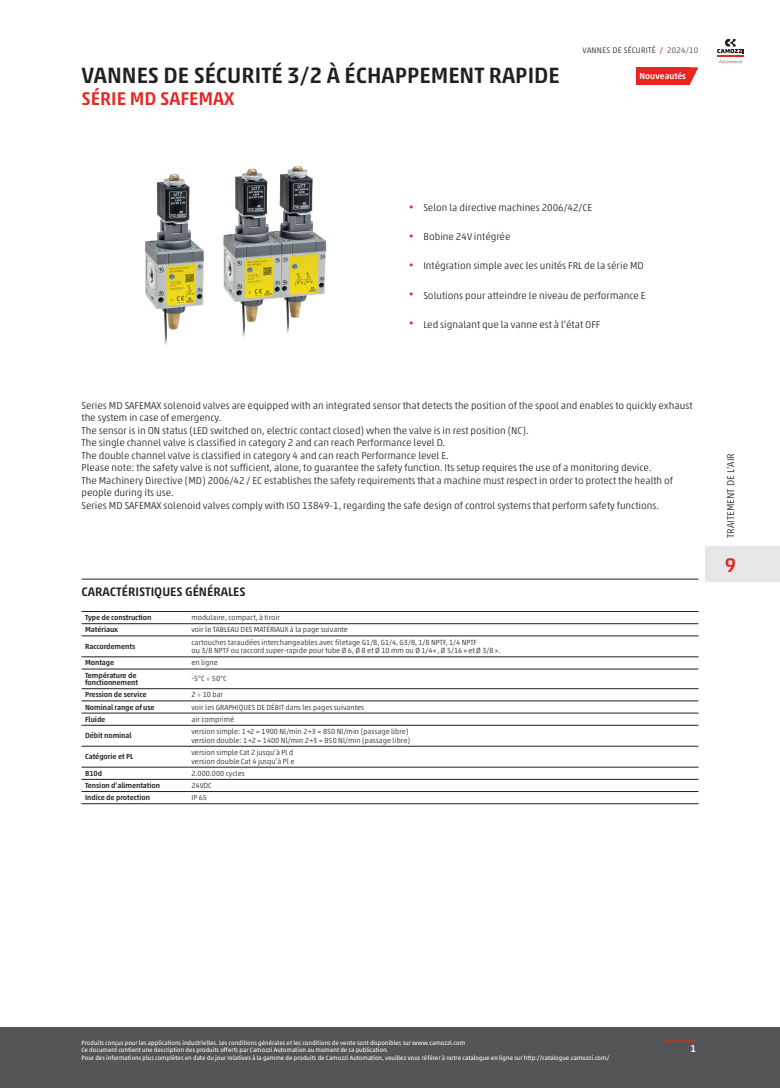
<style>
.page{position:relative;width:780px;height:1088px;background:#fff}
.page>*{position:absolute;margin:0;border:0;box-sizing:border-box;transform-origin:0 0}
.TITOLO_Home{font:500 22.5px "Akko W1 G";color:#231f20}
.Num_catalogo_no_lingua{font:500 20px "Akko W1 G";color:#e72621}
.SOTTOTITOLO_Home{font:500 18.75px "Akko W1 G";color:#e72621}
.Titolo_SEZIONE{font:500 12.5px "Akko W1 G";color:#231f20}
.Descrizione_prodotto{font:300 10px/12.5px "Akko W1 G";color:#231f20}
.NOME_CATALOGO{font:300 10px "Akko W1 G";color:#231f20}
.t1{font:500 10px "Akko W1 G";color:#fff}
.scritta_NEW_no_lingua{font:500 8.75px "Akko W1 G";color:#fff}
.Edizione_catalogo{font:300 8.12px "Akko W1 G";letter-spacing:.025em;color:#231f20}
.Testi_tabella_general_data{font:300 7.5px/8.8px "Akko W1 G";color:#231f20}
.Titoli_tabella_general_data{font:500 7.5px/7.5px "Akko W1 G";letter-spacing:-.01em;color:#231f20}
.footNotes{font:6.25px/7.5px "Akko W1 G";color:#fff}
.s1{font-weight:400;color:#e72621}
.s2{color:#3e3e3f}
.s3{font-weight:400;font-size:8.75px;color:#e72621}
</style>
<div class="page">
<hr style="left:81px;top:579px;width:617px;height:1px;background:#231f20">
<svg style="left:81px;top:624px;width:617px;height:155px"></svg>
<hr style="left:188px;top:611px;width:510px;height:1px;background:#231f20">
<hr style="left:188px;top:623px;width:510px;height:1px;background:#231f20">
<hr style="left:188px;top:636px;width:510px;height:1px;background:#231f20">
<hr style="left:188px;top:657px;width:510px;height:1px;background:#231f20">
<hr style="left:188px;top:669px;width:510px;height:1px;background:#231f20">
<hr style="left:188px;top:688px;width:510px;height:1px;background:#231f20">
<hr style="left:188px;top:701px;width:510px;height:1px;background:#231f20">
<hr style="left:188px;top:713px;width:510px;height:1px;background:#231f20">
<hr style="left:188px;top:725px;width:510px;height:1px;background:#231f20">
<hr style="left:188px;top:746px;width:510px;height:1px;background:#231f20">
<hr style="left:188px;top:767px;width:510px;height:1px;background:#231f20">
<hr style="left:188px;top:779px;width:510px;height:1px;background:#231f20">
<hr style="left:188px;top:791px;width:510px;height:1px;background:#231f20">
<hr style="left:188px;top:803px;width:510px;height:1px;background:#231f20">
<hr style="left:81px;top:611px;width:107px;height:1px;background:#231f20">
<hr style="left:81px;top:623px;width:107px;height:1px;background:#231f20">
<hr style="left:81px;top:636px;width:107px;height:1px;background:#231f20">
<hr style="left:81px;top:657px;width:107px;height:1px;background:#231f20">
<hr style="left:81px;top:669px;width:107px;height:1px;background:#231f20">
<hr style="left:81px;top:688px;width:107px;height:1px;background:#231f20">
<hr style="left:81px;top:701px;width:107px;height:1px;background:#231f20">
<hr style="left:81px;top:713px;width:107px;height:1px;background:#231f20">
<hr style="left:81px;top:725px;width:107px;height:1px;background:#231f20">
<hr style="left:81px;top:746px;width:107px;height:1px;background:#231f20">
<hr style="left:81px;top:767px;width:107px;height:1px;background:#231f20">
<hr style="left:81px;top:779px;width:107px;height:1px;background:#231f20">
<hr style="left:81px;top:791px;width:107px;height:1px;background:#231f20">
<hr style="left:81px;top:803px;width:107px;height:1px;background:#231f20">
<img style="left:145px;top:166px;width:182px;height:180px">
<svg style="left:689px;top:67px;width:9px;height:18px"></svg>
<div style="left:636px;top:67px;width:53px;height:18px;background:#e72621"></div>
<div style="left:0;top:1027px;width:18px;height:61px;background:#545557"></div>
<div style="left:18px;top:1027px;width:762px;height:61px;background:#545557"></div>
<hr style="left:664px;top:1040px;width:32px;height:1px;background:#e72621">
<svg style="left:717px;top:39px;width:26px;height:24px"></svg>
<div style="left:705px;top:547px;width:50px;height:35px;background:#e6e7e9"></div>
<div style="left:755px;top:547px;width:25px;height:35px;background:#e6e7e9"></div>
<p class="TITOLO_Home" style="left:81px;top:58px;width:479px">VANNES DE SÉCURITÉ 3/2 À ÉCHAPPEMENT RAPIDE</p>
<p class="SOTTOTITOLO_Home" style="left:81px;top:85px;width:154px">SÉRIE MD SAFEMAX</p>
<p class="Edizione_catalogo" style="left:582px;top:45px;width:117px">VANNES DE SÉCURITÉ <span class="s1">/</span> <span class="s2">2024/10</span></p>
<p class="scritta_NEW_no_lingua" style="left:639px;top:70px;width:48px">Nouveautés</p>
<p class="Descrizione_prodotto" style="left:409px;top:201px;width:184px"><span class="s3">•</span> Selon la directive machines 2006/42/CE</p>
<p class="Descrizione_prodotto" style="left:409px;top:230px;width:103px"><span class="s3">•</span> Bobine 24V intégrée</p>
<p class="Descrizione_prodotto" style="left:409px;top:259px;width:236px"><span class="s3">•</span> Intégration simple avec les unités FRL de la série MD</p>
<p class="Descrizione_prodotto" style="left:409px;top:288px;width:238px"><span class="s3">•</span> Solutions pour atteindre le niveau de performance E</p>
<p class="Descrizione_prodotto" style="left:409px;top:317px;width:193px"><span class="s3">•</span> Led signalant que la vanne est à l’état OFF</p>
<p class="Descrizione_prodotto" style="left:81px;top:398px;width:612px">Series MD SAFEMAX solenoid valves are equipped with an integrated sensor that detects the position of the spool and enables to quickly exhaust the system in case of emergency.<br>The sensor is in ON status (LED switched on, electric contact closed) when the valve is in rest position (NC).<br>The single channel valve is classified in category 2 and can reach Performance level D.<br>The double channel valve is classified in category 4 and can reach Performance level E.<br>Please note: the safety valve is not sufficient, alone, to guarantee the safety function. Its setup requires the use of a monitoring device.<br>The Machinery Directive (MD) 2006/42 / EC establishes the safety requirements that a machine must respect in order to protect the health of people during its use.<br>Series MD SAFEMAX solenoid valves comply with ISO 13849-1, regarding the safe design of control systems that perform safety functions.</p>
<p class="Titolo_SEZIONE" style="left:81px;top:583px;width:166px">CARACTÉRISTIQUES GÉNÉRALES</p>
<p class="Titoli_tabella_general_data" style="left:85px;top:613px;width:68px">Type de construction</p>
<p class="Testi_tabella_general_data" style="left:191px;top:613px;width:90px">modulaire, compact, à tiroir</p>
<p class="Titoli_tabella_general_data" style="left:85px;top:625px;width:35px">Matériaux</p>
<p class="Testi_tabella_general_data" style="left:191px;top:625px;width:158px">voir le TABLEAU DES MATÉRIAUX à la page suivante</p>
<p class="Titoli_tabella_general_data" style="left:85px;top:642px;width:52px">Raccordements</p>
<p class="Testi_tabella_general_data" style="left:191px;top:637px;width:310px">cartouches taraudées interchangeables avec filetage G1/8, G1/4, G3/8, 1/8 NPTF, 1/4 NPTF<br>ou 3/8 NPTF ou raccord super-rapide pour tube Ø 6, Ø 8 et Ø 10 mm ou Ø 1/4« , Ø 5/16 » et Ø 3/8 ».</p>
<p class="Titoli_tabella_general_data" style="left:85px;top:658px;width:31px">Montage</p>
<p class="Testi_tabella_general_data" style="left:191px;top:658px;width:28px">en ligne</p>
<p class="Titoli_tabella_general_data" style="left:85px;top:671px;width:54px">Température de fonctionnement</p>
<p class="Testi_tabella_general_data" style="left:191px;top:674px;width:37px">-5°C ÷ 50°C</p>
<p class="Titoli_tabella_general_data" style="left:85px;top:690px;width:63px">Pression de service</p>
<p class="Testi_tabella_general_data" style="left:191px;top:690px;width:33px">2 ÷ 10 bar</p>
<p class="Titoli_tabella_general_data" style="left:85px;top:703px;width:71px">Nominal range of use</p>
<p class="Testi_tabella_general_data" style="left:191px;top:702px;width:174px">voir les GRAPHIQUES DE DÉBIT dans les pages suivantes</p>
<p class="Titoli_tabella_general_data" style="left:85px;top:715px;width:22px">Fluide</p>
<p class="Testi_tabella_general_data" style="left:191px;top:714px;width:44px">air comprimé</p>
<p class="Titoli_tabella_general_data" style="left:85px;top:731px;width:48px">Débit nominal</p>
<p class="Testi_tabella_general_data" style="left:191px;top:726px;width:220px">version simple: 1→2 = 1900 Nl/min 2→3 = 850 Nl/min (passage libre) version double: 1→2 = 1400 Nl/min 2→3 = 850 Nl/min (passage libre)</p>
<p class="Titoli_tabella_general_data" style="left:85px;top:752px;width:50px">Catégorie et PL</p>
<p class="Testi_tabella_general_data" style="left:191px;top:747px;width:104px">version simple Cat 2 jusqu’à Pl d version double Cat 4 jusqu’à Pl e</p>
<p class="Titoli_tabella_general_data" style="left:85px;top:769px;width:19px">B10d</p>
<p class="Testi_tabella_general_data" style="left:191px;top:768px;width:55px">2.000.000 cycles</p>
<p class="Titoli_tabella_general_data" style="left:85px;top:781px;width:76px">Tension d’alimentation</p>
<p class="Testi_tabella_general_data" style="left:191px;top:780px;width:22px">24VDC</p>
<p class="Titoli_tabella_general_data" style="left:85px;top:793px;width:66px">Indice de protection</p>
<p class="Testi_tabella_general_data" style="left:191px;top:793px;width:17px">IP 65</p>
<p class="NOME_CATALOGO" style="left:723px;top:538px;width:86px;rotate:-90deg">TRAITEMENT DE L’AIR</p>
<p class="Num_catalogo_no_lingua" style="left:724px;top:550px;width:13px">9</p>
<p class="footNotes" style="left:81px;top:1038px;width:529px">Produits conçus pour les applications industrielles. Les conditions générales et les conditions de vente sont disponibles sur www.camozzi.com<br>Ce document contient une description des produits offerts par Camozzi Automation au moment de sa publication.<br>Pour des informations plus complètes en date du jour relatives à la gamme de produits de Camozzi Automation, veuillez vous référer à notre catalogue en ligne sur http://catalogue.camozzi.com/</p>
<p class="t1" style="left:690px;top:1041px;width:7px">1</p>
</div>
